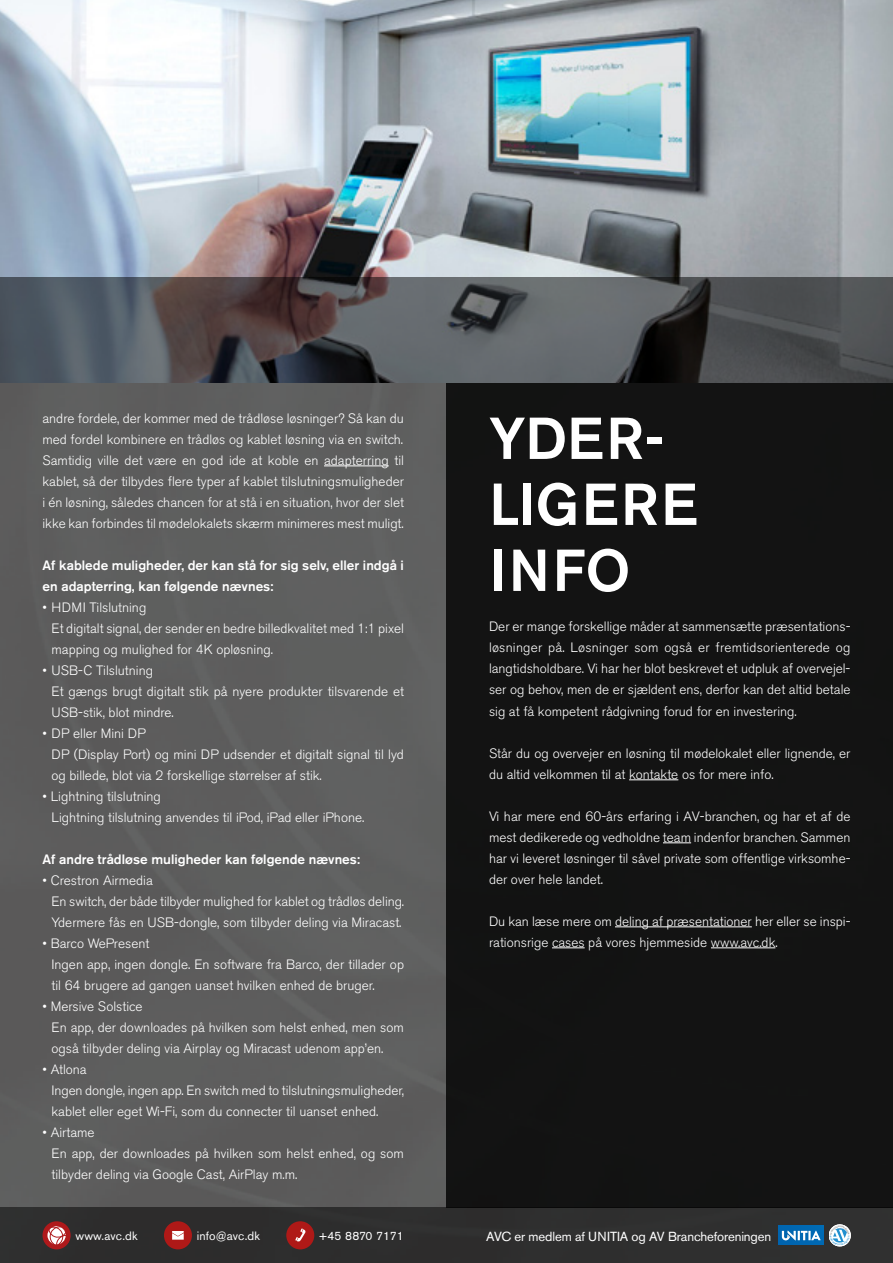
<style>
.page{position:relative;width:893px;height:1263px;background:#fff}
.page>*{position:absolute;margin:0;border:0;box-sizing:border-box;transform-origin:0 0}
.t1{font:500 58.5px/66px "Akzidenz Grotesk BE";letter-spacing:.04em;color:#fff}
.t2{font:300 13.5px/21px "Akzidenz Grotesk BE";color:#fff}
.t3{font:500 13.5px/21px "Akzidenz Grotesk BE";color:#fff}
.t4{font:13.05px "Akzidenz Grotesk BE";letter-spacing:-.01em;color:#fff}
.t5{font:12px "Akzidenz Grotesk BE";letter-spacing:.01em;color:#fff}
.t6{font:700 1.95px "Arial";color:#2290cf}
</style>
<div class="page">
<div style="left:0;top:383px;width:446px;height:825px;background:#5e5e5e"></div>
<hr style="left:324px;top:465px;width:65px;height:1px;background:#fff">
<div style="left:0;top:1208px;width:893px;height:55px;background:#2e2e2e"></div>
<div style="left:446px;top:0;width:447px;height:1208px;background:#131313"></div>
<hr style="left:629px;top:779px;width:49px;height:1px;background:#fff">
<svg style="left:663px;top:842px;width:28px;height:1px"></svg>
<hr style="left:615px;top:926px;width:137px;height:1px;background:#fff">
<hr style="left:552px;top:947px;width:33px;height:1px;background:#fff">
<hr style="left:711px;top:947px;width:64px;height:1px;background:#fff">
<div style="left:43px;top:1221px;width:28px;height:28px;background:#af191b;border-radius:50%"></div>
<div style="left:44px;top:1227px;width:19px;height:19px;border:1px solid #af1a1d;border-radius:50%"></div>
<svg style="left:48px;top:1224px;width:22px;height:24px"></svg>
<div style="left:286px;top:1221px;width:28px;height:28px;background:#af1917;border-radius:50%"></div>
<svg style="left:295px;top:1228px;width:11px;height:14px"></svg>
<div style="left:164px;top:1221px;width:28px;height:28px;background:#af1917;border-radius:50%"></div>
<svg style="left:172px;top:1231px;width:12px;height:8px"></svg>
<svg style="left:778px;top:1226px;width:46px;height:19px"></svg>
<svg style="left:782px;top:1231px;width:39px;height:9px"></svg>
<img style="left:0;top:0;width:893px;height:277px">
<svg style="left:0;top:277px;width:893px;height:106px;background:#4f5154"></svg>
<svg style="left:829px;top:1225px;width:21px;height:21px"></svg>
<p class="t2" style="left:43px;top:408px;width:363px;text-align:justify">andre fordele, der kommer med de trådløse løsninger? Så kan du med fordel kombinere en trådløs og kablet løsning via en switch.<br>Samtidig ville det være en god ide at koble en adapterring til kablet, så der tilbydes flere typer af kablet tilslutningsmuligheder i én løsning, således chancen for at stå i en situation, hvor der slet ikke kan forbindes til mødelokalets skærm minimeres mest muligt.</p>
<p class="t3" style="left:43px;top:554px;width:363px">Af kablede muligheder, der kan stå for sig selv, eller indgå i en adapterring, kan følgende nævnes:</p>
<p class="t2" style="left:52px;top:597px;width:354px;text-indent:-9px">• HDMI Tilslutning<br>Et digitalt signal, der sender en bedre billedkvalitet med 1:1 pixel mapping og mulighed for 4K opløsning.</p>
<p class="t2" style="left:52px;top:660px;width:354px;text-indent:-9px">• USB-C Tilslutning<br>Et gængs brugt digitalt stik på nyere produkter tilsvarende et<br>USB-stik, blot mindre.</p>
<p class="t2" style="left:52px;top:723px;width:354px;text-indent:-9px">• DP eller Mini DP<br>DP (Display Port) og mini DP udsender et digitalt signal til lyd og billede, blot via 2 forskellige størrelser af stik.</p>
<p class="t2" style="left:52px;top:786px;width:314px;text-indent:-9px">• Lightning tilslutning<br>Lightning tilslutning anvendes til iPod, iPad eller iPhone.</p>
<p class="t3" style="left:43px;top:848px;width:319px">Af andre trådløse muligheder kan følgende nævnes:</p>
<p class="t2" style="left:52px;top:870px;width:354px;text-indent:-9px">• Crestron Airmedia<br>En switch, der både tilbyder mulighed for kablet og trådløs deling.<br>Ydermere fås en USB-dongle, som tilbyder deling via Miracast.</p>
<p class="t2" style="left:52px;top:933px;width:354px;text-indent:-9px">• Barco WePresent<br>Ingen app, ingen dongle. En software fra Barco, der tillader op til 64 brugere ad gangen uanset hvilken enhed de bruger.</p>
<p class="t2" style="left:52px;top:996px;width:354px;text-indent:-9px">• Mersive Solstice<br>En app, der downloades på hvilken som helst enhed, men som også tilbyder deling via Airplay og Miracast udenom app’en.</p>
<p class="t2" style="left:52px;top:1059px;width:354px;text-indent:-9px">• Atlona<br>Ingen dongle, ingen app. En switch med to tilslutningsmuligheder, kablet eller eget Wi-Fi, som du connecter til uanset enhed.</p>
<p class="t2" style="left:52px;top:1122px;width:354px;text-indent:-9px">• Airtame<br>En app, der downloades på hvilken som helst enhed, og som tilbyder deling via Google Cast, AirPlay m.m.</p>
<h1 class="t1" style="left:489px;top:405px;width:210px">YDER-<br>LIGERE<br>INFO</h1>
<p class="t2" style="left:489px;top:616px;width:363px;text-align:justify">Der er mange forskellige måder at sammensætte præsentations&shy;løsninger på. Løsninger som også er fremtidsorienterede og langtidsholdbare. Vi har her blot beskrevet et udpluk af overvejel&shy;ser og behov, men de er sjældent ens, derfor kan det altid betale sig at få kompetent rådgivning forud for en investering.</p>
<p class="t2" style="left:489px;top:743px;width:363px">Står du og overvejer en løsning til mødelokalet eller lignende, er du altid velkommen til at kontakte os for mere info.</p>
<p class="t2" style="left:489px;top:806px;width:363px;text-align:justify">Vi har mere end 60-års erfaring i AV-branchen, og har et af de mest dedikerede og vedholdne team indenfor branchen. Sammen har vi leveret løsninger til såvel private som offentlige virksomhe&shy;der over hele landet.</p>
<p class="t2" style="left:489px;top:911px;width:363px">Du kan læse mere om deling af præsentationer her eller se inspi&shy;rationsrige cases på vores hjemmeside www.avc.dk.</p>
<p class="t5" style="left:76px;top:1228px;width:64px">www.avc.dk</p>
<p class="t5" style="left:197px;top:1228px;width:64px">info@avc.dk</p>
<p class="t5" style="left:319px;top:1228px;width:86px">+45 8870 7171</p>
<p class="t4" style="left:486px;top:1228px;width:286px">AVC er medlem af UNITIA og AV Brancheforeningen</p>
<p class="t6" style="left:832px;top:1235px;width:2px;rotate:90deg">•</p>
<p class="t6" style="left:848px;top:1236px;width:2px;rotate:-90deg">•</p>
</div>
